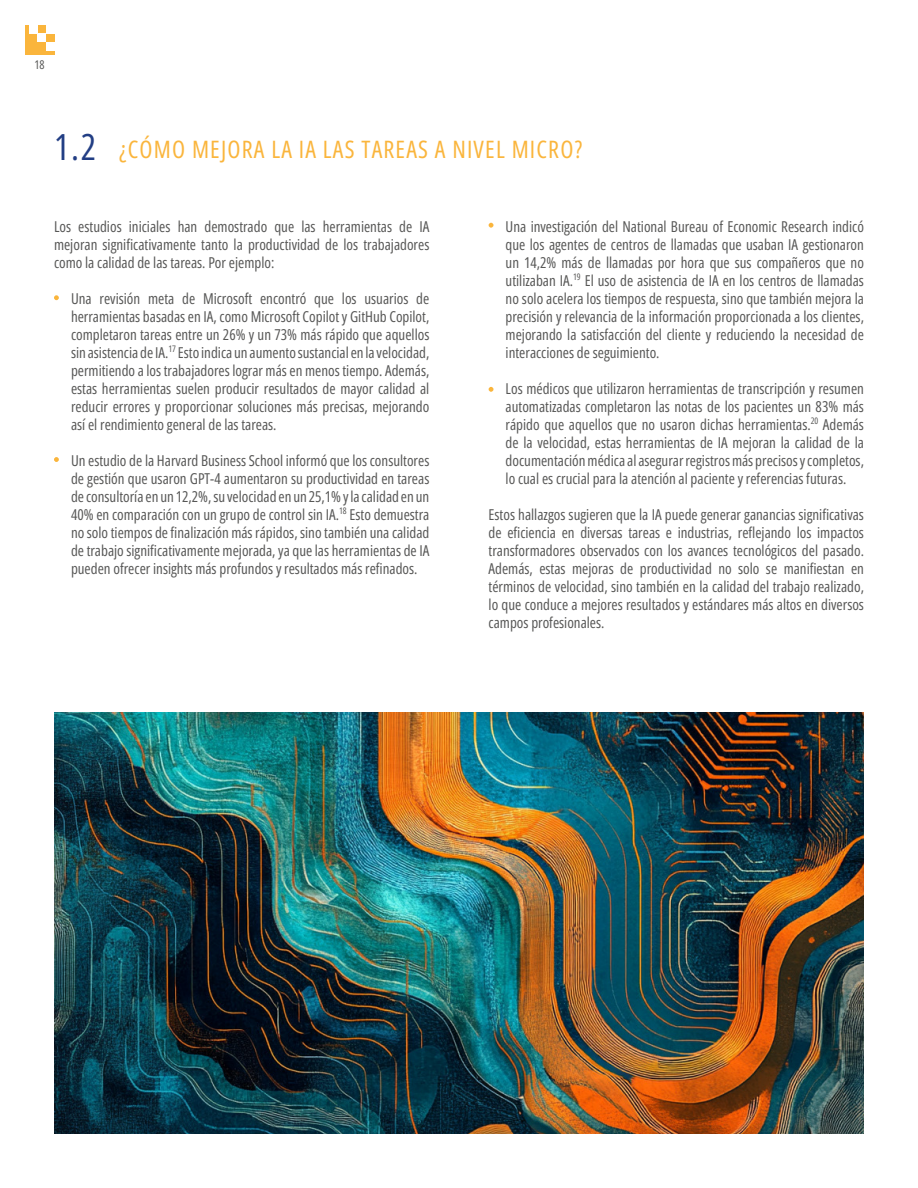
<style>
.page{position:relative;width:918px;height:1188px;background:#fff}
.page>*{position:absolute;margin:0;border:0;box-sizing:border-box;transform-origin:0 0}
.t1{font:24px "Open Sans Condensed";letter-spacing:.05em;color:#fab53c}
.t2{font:15px/18px "Open Sans Condensed";color:#575756;text-align:justify}
.t3{font:12px "Open Sans Condensed";color:#575756}
.s1{font-size:36px;color:#223e84}
</style>
<div class="page">
<div style="left:25px;top:25px;width:29px;height:29px;background:#fab53c"></div>
<div style="left:46px;top:25px;width:8px;height:9px;background:#fff"></div>
<div style="left:37px;top:34px;width:9px;height:8px;background:#fff"></div>
<div style="left:46px;top:42px;width:8px;height:9px;background:#fff"></div>
<div style="left:29px;top:25px;width:8px;height:9px;background:#fff"></div>
<svg style="left:54px;top:295px;width:5px;height:5px"></svg>
<svg style="left:54px;top:457px;width:5px;height:5px"></svg>
<svg style="left:489px;top:223px;width:4px;height:5px"></svg>
<svg style="left:489px;top:387px;width:4px;height:5px"></svg>
<img style="left:54px;top:713px;width:810px;height:421px">
<p class="t3" style="left:35px;top:57px;width:12px">18</p>
<h1 class="t1" style="left:54px;top:133px;width:530px"><span class="s1">1.2</span> ¿CÓMO MEJORA LA IA LAS TAREAS A NIVEL MICRO?</h1>
<p class="t2" style="left:54px;top:217px;width:377px">Los estudios iniciales han demostrado que las herramientas de IA mejoran significativamente tanto la productividad de los trabajadores como la calidad de las tareas. Por ejemplo:</p>
<p class="t2" style="left:71px;top:289px;width:360px">Una revisión meta de Microsoft encontró que los usuarios de herramientas basadas en IA, como Microsoft Copilot y GitHub Copilot, completaron tareas entre un 26% y un 73% más rápido que aquellos sin asistencia de IA.<sup>17</sup> Esto indica un aumento sustancial en la velocidad, permitiendo a los trabajadores lograr más en menos tiempo. Además, estas herramientas suelen producir resultados de mayor calidad al reducir errores y proporcionar soluciones más precisas, mejorando así el rendimiento general de las tareas.</p>
<p class="t2" style="left:71px;top:451px;width:360px">Un estudio de la Harvard Business School informó que los consultores de gestión que usaron GPT-4 aumentaron su productividad en tareas de consultoría en un 12,2%, su velocidad en un 25,1% y la calidad en un 40% en comparación con un grupo de control sin IA.<sup>18</sup> Esto demuestra no solo tiempos de finalización más rápidos, sino también una calidad de trabajo significativamente mejorada, ya que las herramientas de IA pueden ofrecer insights más profundos y resultados más refinados.</p>
<p class="t2" style="left:506px;top:217px;width:360px">Una investigación del National Bureau of Economic Research indicó que los agentes de centros de llamadas que usaban IA gestionaron un 14,2% más de llamadas por hora que sus compañeros que no utilizaban IA.<sup>19</sup> El uso de asistencia de IA en los centros de llamadas no solo acelera los tiempos de respuesta, sino que también mejora la precisión y relevancia de la información proporcionada a los clientes, mejorando la satisfacción del cliente y reduciendo la necesidad de interacciones de seguimiento.</p>
<p class="t2" style="left:506px;top:379px;width:360px">Los médicos que utilizaron herramientas de transcripción y resumen automatizadas completaron las notas de los pacientes un 83% más rápido que aquellos que no usaron dichas herramientas.<sup>20</sup> Además de la velocidad, estas herramientas de IA mejoran la calidad de la documentación médica al asegurar registros más precisos y completos, lo cual es crucial para la atención al paciente y referencias futuras.</p>
<p class="t2" style="left:489px;top:505px;width:377px">Estos hallazgos sugieren que la IA puede generar ganancias significativas de eficiencia en diversas tareas e industrias, reflejando los impactos transformadores observados con los avances tecnológicos del pasado.<br>Además, estas mejoras de productividad no solo se manifiestan en términos de velocidad, sino también en la calidad del trabajo realizado, lo que conduce a mejores resultados y estándares más altos en diversos campos profesionales.</p>
</div>
